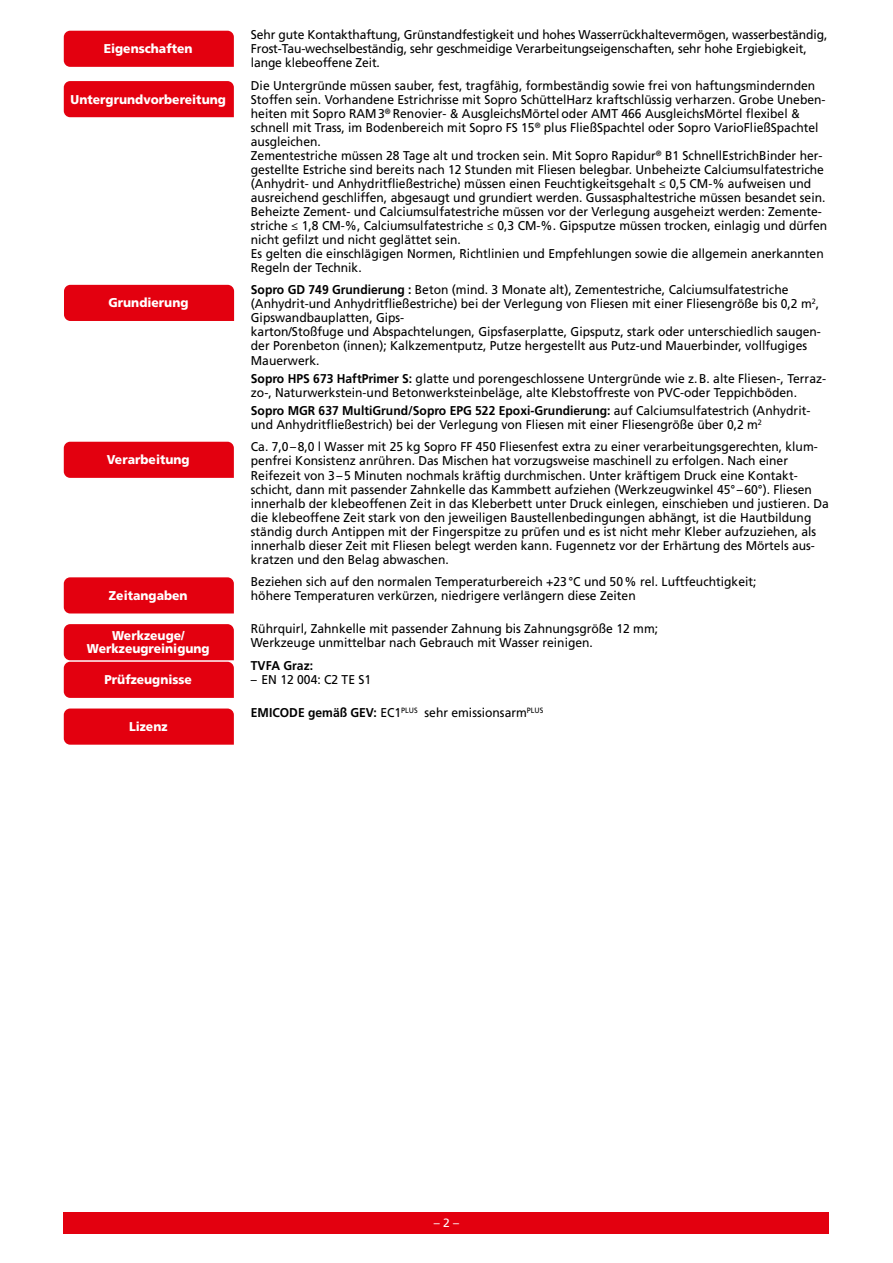
<style>
.page{position:relative;width:893px;height:1263px;background:#fff}
.page>*{position:absolute;margin:0;border:0;box-sizing:border-box;transform-origin:0 0}
.t1{font:12.75px/14.1px "Frutiger LT Std";color:#000;scale:.95 1}
.t2{font:900 12.75px/12.8px "Frutiger LT Std";color:#fff;text-align:center;scale:.95 1}
.t3{font:700 12.75px "Frutiger LT Std";color:#000;scale:.95 1}
.t4{font:12px "Frutiger LT Std";color:#fff}
.s1{font-family:"Myriad Pro"}
.s2{font-weight:700}
</style>
<div class="page">
<div style="left:64px;top:1212px;width:765px;height:21px;background:#e3000f"></div>
<div style="left:64px;top:31px;width:170px;height:36px;background:#e3000f"></div>
<div style="left:64px;top:81px;width:170px;height:36px;background:#e3000f"></div>
<div style="left:64px;top:285px;width:170px;height:36px;background:#e3000f"></div>
<div style="left:64px;top:442px;width:170px;height:36px;background:#e3000f"></div>
<div style="left:64px;top:577px;width:170px;height:36px;background:#e3000f"></div>
<div style="left:64px;top:624px;width:170px;height:74px;background:#e3000f"></div>
<div style="left:64px;top:708px;width:170px;height:37px;background:#e3000f"></div>
<p class="t2" style="left:104px;top:42px;width:95px">Eigenschaften</p>
<p class="t2" style="left:71px;top:93px;width:165px">Untergrundvorbereitung</p>
<p class="t2" style="left:108px;top:296px;width:86px">Grundierung</p>
<p class="t2" style="left:107px;top:453px;width:89px">Verarbeitung</p>
<p class="t2" style="left:109px;top:589px;width:84px">Zeitangaben</p>
<p class="t2" style="left:87px;top:629px;width:131px">Werkzeuge/<br>Werkzeugreinigung</p>
<p class="t2" style="left:105px;top:673px;width:94px">Prüfzeugnisse</p>
<p class="t2" style="left:129px;top:720px;width:42px">Lizenz</p>
<p class="t1" style="left:251px;top:28px;width:608px">Sehr gute Kontakthaftung, Grünstandfestigkeit und hohes Wasserrückhaltevermögen, wasserbeständig,<br>Frost-Tau-wechselbeständig, sehr geschmeidige Verarbeitungseigenschaften, sehr hohe Ergiebigkeit, lange klebeoffene Zeit.</p>
<p class="t1" style="left:251px;top:78px;width:608px">Die Untergründe müssen sauber, fest, tragfähig, formbeständig sowie frei von haftungsmindernden Stoffen sein. Vorhandene Estrichrisse mit Sopro SchüttelHarz kraftschlüssig verharzen. Grobe Uneben&shy;heiten mit Sopro RAM3<sup>®</sup> Renovier- &amp; AusgleichsMörtel oder AMT 466 AusgleichsMörtel flexibel &amp; schnell mit Trass, im Bodenbereich mit Sopro FS 15<sup>®</sup> plus FließSpachtel oder Sopro VarioFließSpachtel ausgleichen.<br>Zementestriche müssen 28 Tage alt und trocken sein. Mit Sopro Rapidur<sup>®</sup> B1 SchnellEstrichBinder her&shy;gestellte Estriche sind bereits nach 12 Stunden mit Fliesen belegbar. Unbeheizte Calciumsulfatestriche (Anhydrit- und Anhydritfließestriche) müssen einen Feuchtigkeitsgehalt <span class="s1">≤</span> 0,5 CM-% aufweisen und ausreichend geschliffen, abgesaugt und grundiert werden. Gussasphaltestriche müssen besandet sein.<br>Beheizte Zement- und Calciumsulfatestriche müssen vor der Verlegung ausgeheizt werden: Zemente&shy;striche <span class="s1">≤</span> 1,8 CM-%, Calciumsulfatestriche <span class="s1">≤</span> 0,3 CM-%. Gipsputze müssen trocken, einlagig und dürfen nicht gefilzt und nicht geglättet sein.<br>Es gelten die einschlägigen Normen, Richtlinien und Empfehlungen sowie die allgemein anerkannten Regeln der Technik.</p>
<p class="t1" style="left:251px;top:283px;width:602px"><span class="s2">Sopro GD 749 Grundierung :</span> Beton (mind. 3 Monate alt), Zementestriche, Calciumsulfatestriche (Anhydrit-und Anhydritfließestriche) bei der Verlegung von Fliesen mit einer Fliesengröße bis 0,2 m<sup>2</sup>, Gipswandbauplatten, Gips-<br>karton/Stoßfuge und Abspachtelungen, Gipsfaserplatte, Gipsputz, stark oder unterschiedlich saugen&shy;der Porenbeton (innen); Kalkzementputz, Putze hergestellt aus Putz-und Mauerbinder, vollfugiges Mauerwerk.</p>
<p class="t1" style="left:251px;top:371px;width:607px"><span class="s2">Sopro HPS 673 HaftPrimer S:</span> glatte und porengeschlossene Untergründe wie z.B. alte Fliesen-, Terraz&shy;zo-, Naturwerkstein-und Betonwerksteinbeläge, alte Klebstoffreste von PVC-oder Teppichböden.</p>
<p class="t1" style="left:251px;top:404px;width:590px"><span class="s2">Sopro MGR 637 MultiGrund/Sopro EPG 522 Epoxi-Grundierung:</span> auf Calciumsulfatestrich (Anhydrit&shy;und Anhydritfließestrich) bei der Verlegung von Fliesen mit einer Fliesengröße über 0,2 m<sup>2</sup></p>
<p class="t1" style="left:251px;top:440px;width:610px">Ca. 7,0–8,0 l Wasser mit 25 kg Sopro FF 450 Fliesenfest extra zu einer verarbeitungsgerechten, klum&shy;penfrei Konsistenz anrühren. Das Mischen hat vorzugsweise maschinell zu erfolgen. Nach einer Reifezeit von 3–5 Minuten nochmals kräftig durchmischen. Unter kräftigem Druck eine Kontakt&shy;schicht, dann mit passender Zahnkelle das Kammbett aufziehen (Werkzeugwinkel 45°–60°). Fliesen innerhalb der klebeoffenen Zeit in das Kleberbett unter Druck einlegen, einschieben und justieren. Da die klebeoffene Zeit stark von den jeweiligen Baustellenbedingungen abhängt, ist die Hautbildung ständig durch Antippen mit der Fingerspitze zu prüfen und es ist nicht mehr Kleber aufzuziehen, als innerhalb dieser Zeit mit Fliesen belegt werden kann. Fugennetz vor der Erhärtung des Mörtels aus&shy;kratzen und den Belag abwaschen.</p>
<p class="t1" style="left:251px;top:574px;width:534px">Beziehen sich auf den normalen Temperaturbereich +23°C und 50% rel. Luftfeuchtigkeit; höhere Temperaturen verkürzen, niedrigere verlängern diese Zeiten</p>
<p class="t1" style="left:251px;top:621px;width:430px">Rührquirl, Zahnkelle mit passender Zahnung bis Zahnungsgröße 12 mm;<br>Werkzeuge unmittelbar nach Gebrauch mit Wasser reinigen.</p>
<p class="t3" style="left:251px;top:658px;width:67px">TVFA Graz:</p>
<p class="t1" style="left:251px;top:673px;width:128px">– EN 12 004: C2 TE S1</p>
<p class="t1" style="left:251px;top:706px;width:309px"><span class="s2">EMICODE gemäß GEV:</span> EC1<sup>PLUS</sup> sehr emissionsarm<sup>PLUS</sup></p>
<p class="t4" style="left:434px;top:1215px;width:27px">– 2 –</p>
</div>
